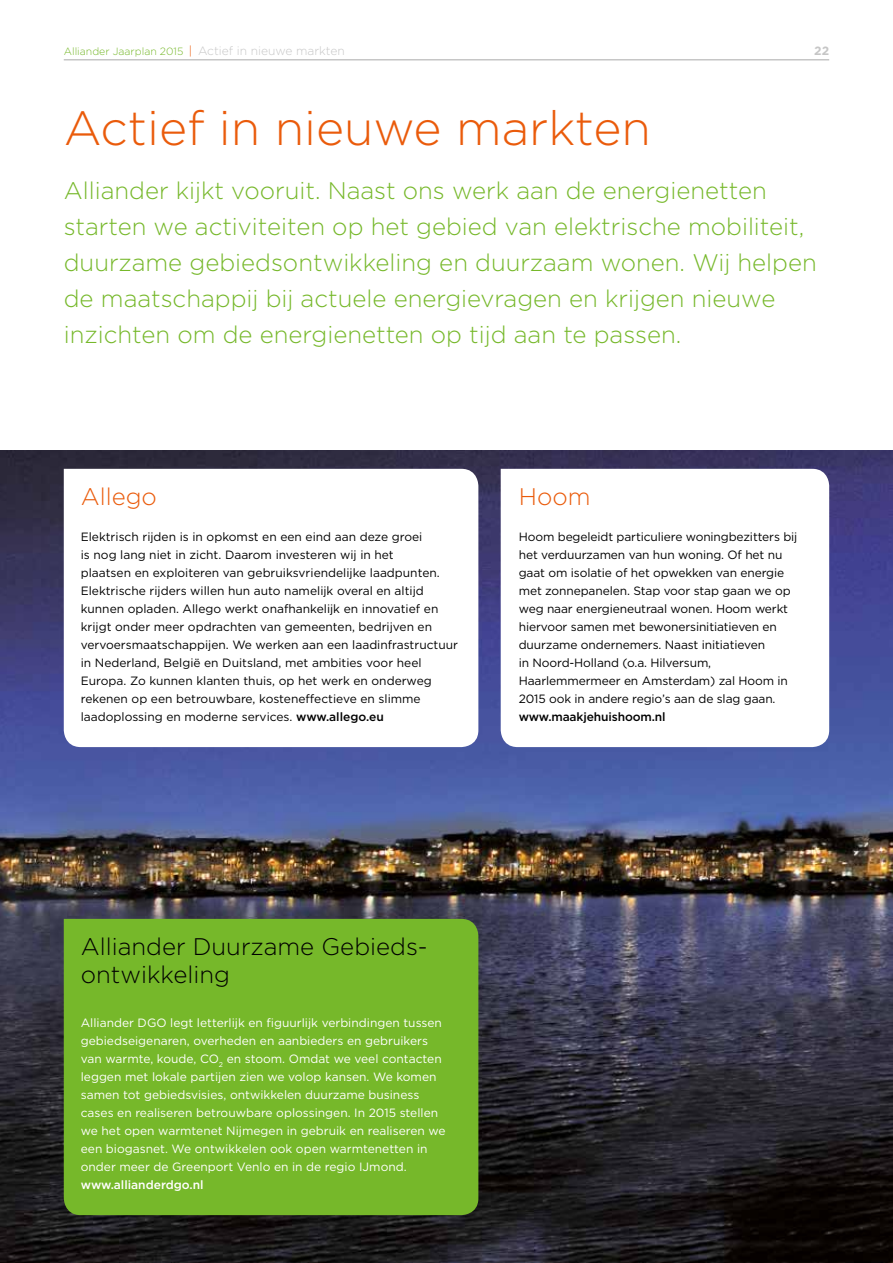
<style>
.page{position:relative;width:893px;height:1263px;background:#fff}
.page>*{position:absolute;margin:0;border:0;box-sizing:border-box;transform-origin:0 0}
.t1{font:300 48px "Gotham";color:#ea5b0b}
.t2{font:300 24px/36px "Gotham";color:#76b82a}
.t3{font:300 24px/28.5px "Gotham";color:#000}
.t4{font:300 24px "Gotham";color:#ea5b0b}
.t5{font:12px/18px "Gotham";color:#000}
.t6{font:12px/18px "Gotham";color:#fff}
.t7{font:500 12px "Gotham";letter-spacing:-.01em;color:#000}
.t8{font:500 12px "Gotham";color:#fff}
.t9{font:700 12px "Gotham";color:#c6c6c6}
.t10{font:300 10.5px "Gotham";color:#76b82a}
.s1{font-size:12px;color:#ea5b0b}
.s2{font-size:12px;color:#c6c6c6}
.s3{font-weight:500}
</style>
<div class="page">
<img style="left:0;top:451px;width:893px;height:812px">
<svg style="left:501px;top:469px;width:328px;height:278px"></svg>
<svg style="left:64px;top:469px;width:414px;height:278px"></svg>
<div style="left:64px;top:919px;width:414px;height:296px;background:#76b82a"></div>
<hr style="left:64px;top:59px;width:765px;height:2px;background:#c6c6c6">
<p class="t10" style="left:64px;top:44px;width:283px">Alliander Jaarplan 2015 <span class="s1">|</span> <span class="s2">Actief in nieuwe markten</span></p>
<p class="t9" style="left:814px;top:43px;width:16px">22</p>
<h1 class="t1" style="left:64px;top:97px;width:588px">Actief in nieuwe markten</h1>
<p class="t2" style="left:64px;top:172px;width:755px">Alliander kijkt vooruit. Naast ons werk aan de energienetten starten we activiteiten op het gebied van elektrische mobiliteit, duurzame gebiedsontwikkeling en duurzaam wonen. Wij helpen de maatschappij bij actuele energievragen en krijgen nieuwe inzichten om de energienetten op tijd aan te passen.</p>
<h2 class="t4" style="left:81px;top:481px;width:78px">Allego</h2>
<p class="t5" style="left:81px;top:527px;width:379px">Elektrisch rijden is in opkomst en een eind aan deze groei<br>is nog lang niet in zicht. Daarom investeren wij in het<br>plaatsen en exploiteren van gebruiksvriendelijke laadpunten.<br>Elektrische rijders willen hun auto namelijk overal en altijd kunnen opladen. Allego werkt onafhankelijk en innovatief en krijgt onder meer opdrachten van gemeenten, bedrijven en vervoersmaatschappijen. We werken aan een laadinfrastructuur in Nederland, België en Duitsland, met ambities voor heel Europa. Zo kunnen klanten thuis, op het werk en onderweg rekenen op een betrouwbare, kosteneffectieve en slimme laadoplossing en moderne services. <span class="s3">www.allego.eu</span></p>
<h2 class="t4" style="left:519px;top:481px;width:73px">Hoom</h2>
<p class="t5" style="left:519px;top:527px;width:280px">Hoom begeleidt particuliere woningbezitters bij het verduurzamen van hun woning. Of het nu gaat om isolatie of het opwekken van energie met zonnepanelen. Stap voor stap gaan we op weg naar energieneutraal wonen. Hoom werkt hiervoor samen met bewonersinitiatieven en duurzame ondernemers. Naast initiatieven<br>in Noord-Holland (o.a. Hilversum, Haarlemmermeer en Amsterdam) zal Hoom in 2015 ook in andere regio’s aan de slag gaan.</p>
<p class="t7" style="left:519px;top:709px;width:148px">www.maakjehuishoom.nl</p>
<h2 class="t3" style="left:81px;top:931px;width:348px">Alliander Duurzame Gebieds&shy;ontwikkeling</h2>
<p class="t6" style="left:81px;top:1013px;width:366px">Alliander DGO legt letterlijk en figuurlijk verbindingen tussen gebiedseigenaren, overheden en aanbieders en gebruikers van warmte, koude, CO<sub>2</sub> en stoom. Omdat we veel contacten leggen met lokale partijen zien we volop kansen. We komen samen tot gebiedsvisies, ontwikkelen duurzame business cases en realiseren betrouwbare oplossingen. In 2015 stellen we het open warmtenet Nijmegen in gebruik en realiseren we een biogasnet. We ontwikkelen ook open warmtenetten in onder meer de Greenport Venlo en in de regio IJmond.</p>
<p class="t8" style="left:81px;top:1177px;width:124px">www.allianderdgo.nl</p>
</div>
